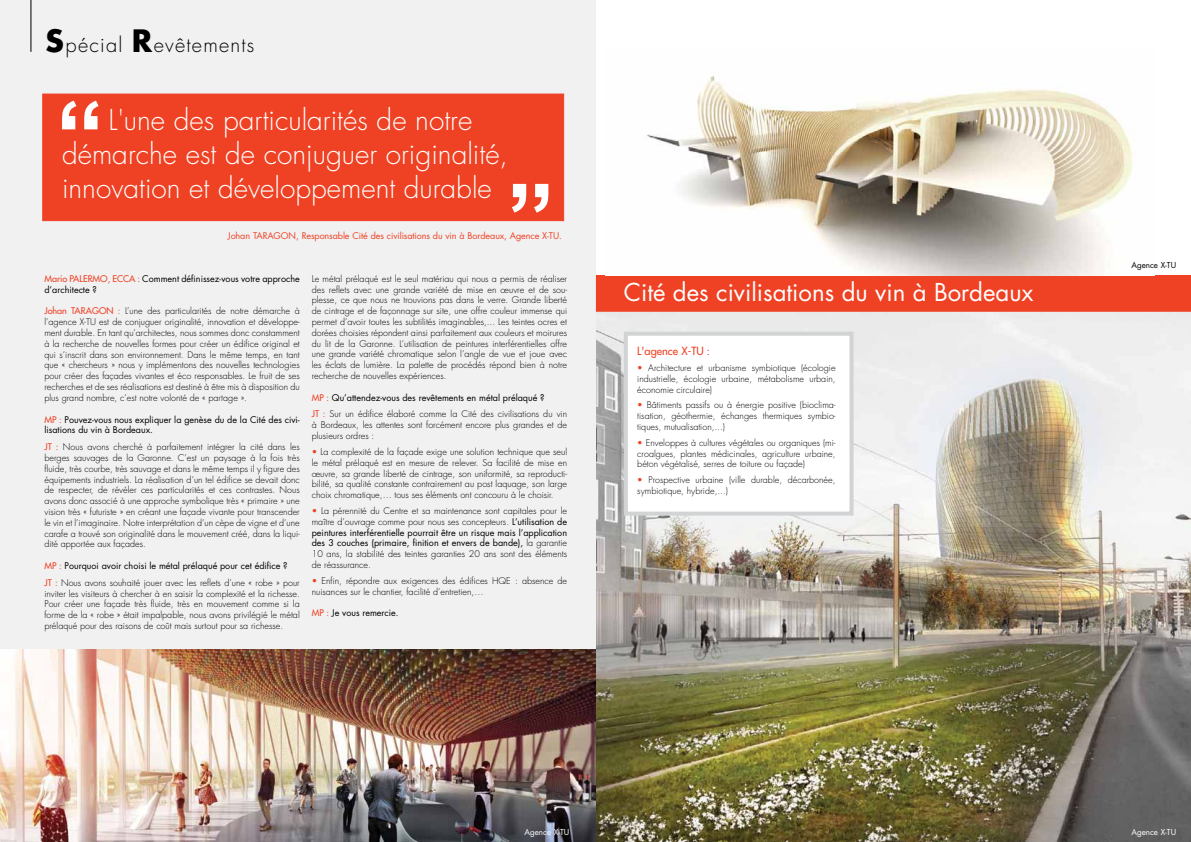
<style>
.page{position:relative;width:1191px;height:842px;background:#fff}
.page>*{position:absolute;margin:0;border:0;box-sizing:border-box;transform-origin:0 0}
.t1{font:300 28px/33.6px "Futura";color:#fff;text-align:center}
.t2{font:24px "Futura";color:#fff}
.t3{font:300 20px "Futura";letter-spacing:.06em;color:#000}
.t4{font:11px "Futura";color:#ef4123}
.t5{font:300 9px/10.8px "Futura";color:#000;text-align:justify}
.t6{font:9px/10.8px "Futura";color:#000}
.t7{font:9px "Futura";letter-spacing:-.01em;color:#ef4123}
.t8{font:8px "Futura";color:#fff}
.t9{font:8px "Futura";color:#000}
.s1{font-weight:700;font-size:30px}
.s2{color:#ef4123}
.s3{font-weight:400;color:#ef4123}
.s4{font-weight:400}
</style>
<div class="page">
<img style="left:595px;top:312px;width:596px;height:530px">
<div style="left:0;top:0;width:595px;height:842px;background:#f1f1f2"></div>
<hr style="left:30px;top:0;width:1px;height:52px;background:#000">
<div style="left:596px;top:275px;width:595px;height:37px;background:#ef4123"></div>
<div style="left:42px;top:94px;width:522px;height:127px;background:#ef4123"></div>
<div style="left:624px;top:332px;width:229px;height:184px;background:#fff;border:4px solid #d1d3d4"></div>
<svg style="left:62px;top:101px;width:37px;height:28px"></svg>
<svg style="left:512px;top:184px;width:36px;height:29px"></svg>
<img style="left:647px;top:76px;width:486px;height:199px">
<img style="left:0;top:649px;width:595px;height:193px">
<h3 class="t3" style="left:45px;top:33px;width:210px"><span class="s1">S</span>pécial <span class="s1">R</span>evêtements</h3>
<h1 class="t1" style="left:62px;top:104px;width:448px">L'une des particularités de notre démarche est de conjuguer originalité, innovation et développement durable</h1>
<p class="t7" style="left:228px;top:230px;width:335px">Johan TARAGON, Responsable Cité des civilisations du vin à Bordeaux, Agence X-TU.</p>
<p class="t6" style="left:44px;top:273px;width:257px"><span class="s2">Mario PALERMO, ECCA :</span> Comment définissez-vous votre approche d’architecte ?</p>
<p class="t5" style="left:44px;top:306px;width:257px"><span class="s3">Johan TARAGON :</span> L’une des particularités de notre démarche à l’agence X-TU est de conjuguer originalité, innovation et développe&shy;ment durable. En tant qu’architectes, nous sommes donc constamment à la recherche de nouvelles formes pour créer un édifice original et qui s’inscrit dans son environnement. Dans le même temps, en tant que « chercheurs » nous y implémentons des nouvelles technologies pour créer des façades vivantes et éco responsables. Le fruit de ses recherches et de ses réalisations est destiné à être mis à disposition du plus grand nombre, c’est notre volonté de « partage ».</p>
<p class="t6" style="left:44px;top:414px;width:257px"><span class="s2">MP :</span> Pouvez-vous nous expliquer la genèse du de la Cité des civi&shy;lisations du vin à Bordeaux.</p>
<p class="t5" style="left:44px;top:442px;width:257px"><span class="s3">JT :</span> Nous avons cherché à parfaitement intégrer la cité dans les berges sauvages de la Garonne. C’est un paysage à la fois très fluide, très courbe, très sauvage et dans le même temps il y figure des équipements industriels. La réalisation d’un tel édifice se devait donc de respecter, de révéler ces particularités et ces contrastes. Nous avons donc associé à une approche symbolique très « primaire » une vision très « futuriste » en créant une façade vivante pour transcender le vin et l’imaginaire. Notre interprétation d’un cèpe de vigne et d’une carafe a trouvé son originalité dans le mouvement créé, dans la liqui&shy;dité apportée aux façades.</p>
<p class="t5" style="left:44px;top:557px;width:257px;line-height:16.8px"><span class="s3">MP :</span> <span class="s4">Pourquoi avoir choisi le métal prélaqué pour cet édifice ?<br></span><span class="s3">JT :</span> Nous avons souhaité jouer avec les reflets d’une « robe » pour</p>
<p class="t5" style="left:44px;top:588px;width:257px">inviter les visiteurs à chercher à en saisir la complexité et la richesse.<br>Pour créer une façade très fluide, très en mouvement comme si la forme de la « robe » était impalpable, nous avons privilégié le métal prélaqué pour des raisons de coût mais surtout pour sa richesse.</p>
<p class="t5" style="left:312px;top:273px;width:257px">Le métal prélaqué est le seul matériau qui nous a permis de réaliser des reflets avec une grande variété de mise en œuvre et de sou&shy;plesse, ce que nous ne trouvions pas dans le verre. Grande liberté de cintrage et de façonnage sur site, une offre couleur immense qui permet d’avoir toutes les subtilités imaginables,... Les teintes ocres et dorées choisies répondent ainsi parfaitement aux couleurs et moirures du lit de la Garonne. L’utilisation de peintures interférentielles offre une grande variété chromatique selon l’angle de vue et joue avec les éclats de lumière. La palette de procédés répond bien à notre recherche de nouvelles expériences.</p>
<p class="t5" style="left:312px;top:389px;width:257px;line-height:16.8px"><span class="s3">MP :</span> <span class="s4">Qu’attendez-vous des revêtements en métal prélaqué ?<br></span><span class="s3">JT :</span> Sur un édifice élaboré comme la Cité des civilisations du vin</p>
<p class="t5" style="left:312px;top:420px;width:257px">à Bordeaux, les attentes sont forcément encore plus grandes et de plusieurs ordres :</p>
<p class="t5" style="left:312px;top:446px;width:257px"><span class="s2">•</span> La complexité de la façade exige une solution technique que seul le métal prélaqué est en mesure de relever. Sa facilité de mise en œuvre, sa grande liberté de cintrage, son uniformité, sa reproducti&shy;bilité, sa qualité constante contrairement au post laquage, son large choix chromatique,… tous ses éléments ont concouru à le choisir.</p>
<p class="t5" style="left:312px;top:505px;width:257px"><span class="s2">•</span> La pérennité du Centre et sa maintenance sont capitales pour le maître d’ouvrage comme pour nous ses concepteurs. <span class="s4">L’utilisation de peintures interférentielle pourrait être un risque mais l’application des 3 couches (primaire, finition et envers de bande),</span> la garantie 10 ans, la stabilité des teintes garanties 20 ans sont des éléments de réassurance.</p>
<p class="t5" style="left:312px;top:575px;width:257px"><span class="s2">•</span> Enfin, répondre aux exigences des édifices HQE : absence de nuisances sur le chantier, facilité d’entretien,…</p>
<p class="t6" style="left:312px;top:607px;width:88px"><span class="s2">MP :</span> Je vous remercie.</p>
<h2 class="t2" style="left:624px;top:277px;width:411px">Cité des civilisations du vin à Bordeaux</h2>
<p class="t4" style="left:637px;top:344px;width:74px">L'agence X-TU :</p>
<p class="t5" style="left:637px;top:363px;width:200px"><span class="s2">•</span> Architecture et urbanisme symbiotique (écologie industrielle, écologie urbaine, métabolisme urbain, économie circulaire)</p>
<p class="t5" style="left:637px;top:400px;width:200px"><span class="s2">•</span> Bâtiments passifs ou à énergie positive (bioclima&shy;tisation, géothermie, échanges thermiques symbio&shy;tiques, mutualisation,...)</p>
<p class="t5" style="left:637px;top:437px;width:200px"><span class="s2">•</span> Enveloppes à cultures végétales ou organiques (mi&shy;croalgues, plantes médicinales, agriculture urbaine, béton végétalisé, serres de toiture ou façade)</p>
<p class="t5" style="left:637px;top:475px;width:200px"><span class="s2">•</span> Prospective urbaine (ville durable, décarbonée, symbiotique, hybride,...)</p>
<p class="t8" style="left:524px;top:827px;width:46px">Agence X-TU</p>
<p class="t9" style="left:1131px;top:260px;width:46px">Agence X-TU</p>
<p class="t8" style="left:1131px;top:827px;width:46px">Agence X-TU</p>
</div>
